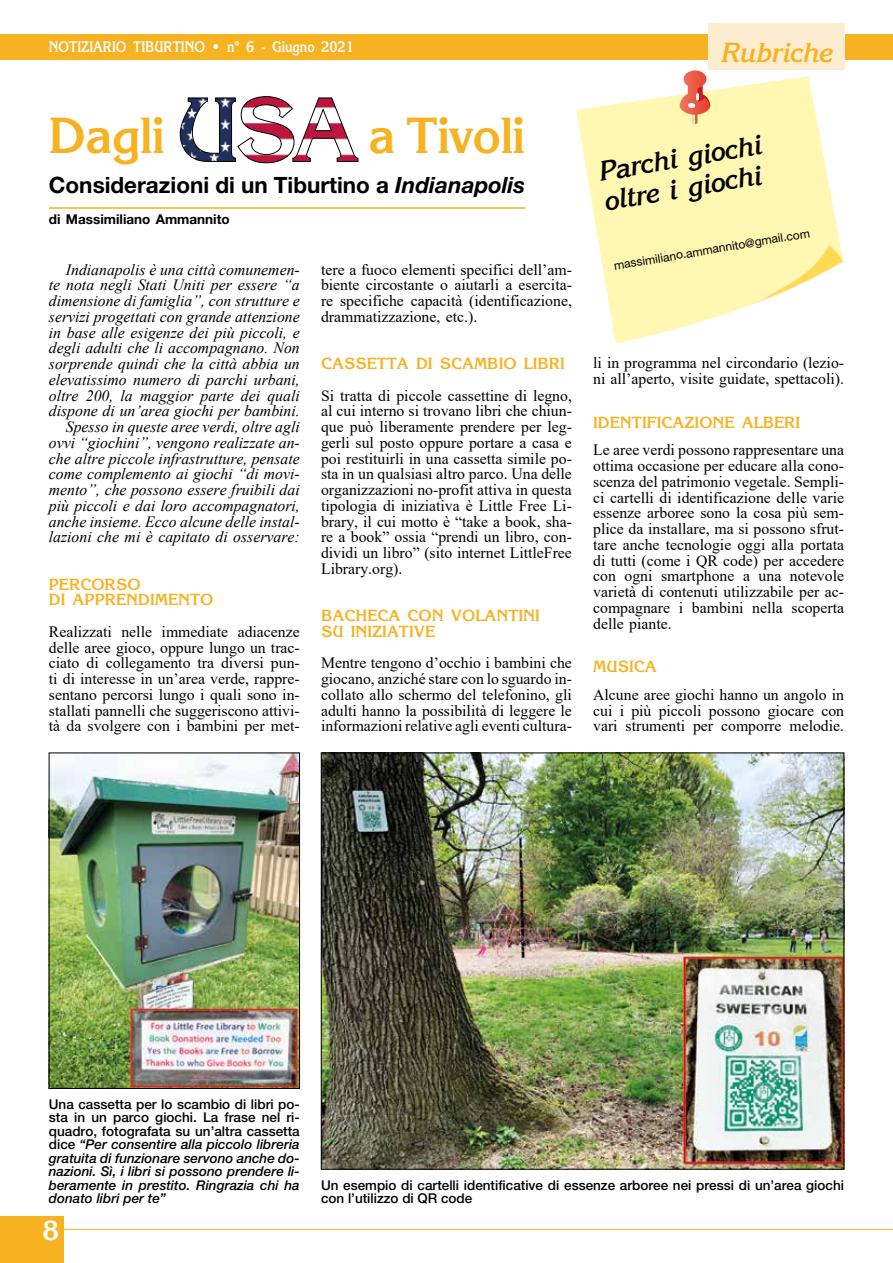
<style>
.page{position:relative;width:893px;height:1263px;background:#fff}
.page>*{position:absolute;margin:0;border:0;box-sizing:border-box;transform-origin:0 0}
.t1{font:700 49.5px "Korinna Std";letter-spacing:-.02em;color:#f6b221}
.t2{font:italic 700 27px/30px "Korinna Std";color:#000}
.t3{font:italic 700 27px "Korinna Std";letter-spacing:-.03em;color:#f6b221}
.t4{font:700 27px "Korinna Std";color:#fff}
.t5{font:700 22.5px "Helvetica Neue LT Std";color:#000}
.t6{font:15.75px/15.8px "Times New Roman";color:#000;text-align:justify}
.t7{font:italic 15.75px/15.8px "Times New Roman";color:#000;text-align:right}
.t8{font:700 15.75px/15.8px "Korinna Std";color:#f6b221}
.t9{font:700 15px "Korinna Std";color:#fff;scale:.85 1}
.t10{font:italic 500 13.5px/13.5px "Helvetica Neue LT Std";color:#000;text-align:justify}
.t11{font:500 13.5px/13.5px "Helvetica Neue LT Std";color:#000}
.t12{font:700 13.5px "Helvetica Neue LT Std";color:#000}
.t13{font:12px "Helvetica Neue LT Std";color:#000}
.s1{font-style:italic}
.s2{font-style:normal}
</style>
<div class="page">
<hr style="left:51px;top:1229px;width:842px;height:1px;background:#f6b221">
<div style="left:0;top:1216px;width:64px;height:47px;background:#f6b221"></div>
<div style="left:0;top:34px;width:893px;height:26px;background:#f6b221"></div>
<div style="left:708px;top:23px;width:136px;height:47px;background:#feecd0"></div>
<svg style="left:576px;top:76px;width:264px;height:268px;fill:#fff7b2"></svg>
<svg style="left:756px;top:244px;width:87px;height:59px"></svg>
<svg style="left:680px;top:70px;width:30px;height:54px"></svg>
<hr style="left:49px;top:207px;width:476px;height:2px;background:#f6b221">
<svg style="left:180px;top:96px;width:178px;height:67px"></svg>
<img style="left:51px;top:755px;width:247px;height:332px">
<div style="left:49px;top:753px;width:251px;height:336px;border:1px solid #000"></div>
<img style="left:323px;top:755px;width:519px;height:412px">
<p class="t9" style="left:49px;top:37px;width:360px">NOTIZIARIO TIBURTINO • n° 6 - Giugno 2021</p>
<h2 class="t3" style="left:720px;top:36px;width:113px">Rubriche</h2>
<h1 class="t1" style="left:49px;top:105px;width:117px">Dagli</h1>
<h1 class="t1" style="left:368px;top:105px;width:158px">a Tivoli</h1>
<h3 class="t5" style="left:49px;top:171px;width:478px">Considerazioni di un Tiburtino a <span class="s1">Indianapolis</span></h3>
<p class="t12" style="left:49px;top:210px;width:182px">di Massimiliano Ammannito</p>
<p class="t7" style="left:49px;top:261px;width:252px">Indianapolis è una città comunemen-<br>te nota negli Stati Uniti per essere “a dimensione di famiglia”, con strutture e servizi progettati con grande attenzione in base alle esigenze dei più piccoli, e degli adulti che li accompagnano. Non sorprende quindi che la città abbia un elevatissimo numero di parchi urbani, oltre 200, la maggior parte dei quali dispone di un’area giochi per bambini.<br>Spesso in queste aree verdi, oltre agli ovvi “giochini”, vengono realizzate an&shy;che altre piccole infrastrutture, pensate come complemento ai giochi “di movi&shy;mento”, che possono essere fruibili dai più piccoli e dai loro accompagnatori, anche insieme. Ecco alcune delle instal&shy;lazioni che mi è capitato di osservare:</p>
<p class="t8" style="left:49px;top:576px;width:166px">PERCORSO<br>DI APPRENDIMENTO</p>
<p class="t6" style="left:49px;top:623px;width:252px">Realizzati nelle immediate adiacenze delle aree gioco, oppure lungo un trac&shy;ciato di collegamento tra diversi pun&shy;ti di interesse in un’area verde, rappre&shy;sentano percorsi lungo i quali sono in&shy;stallati pannelli che suggeriscono attivi&shy;tà da svolgere con i bambini per met-</p>
<p class="t6" style="left:321px;top:261px;width:252px">tere a fuoco elementi specifici dell’am&shy;biente circostante o aiutarli a esercita&shy;re specifiche capacità (identificazione, drammatizzazione, etc.).</p>
<p class="t8" style="left:321px;top:355px;width:245px">CASSETTA DI SCAMBIO LIBRI</p>
<p class="t6" style="left:321px;top:387px;width:252px">Si tratta di piccole cassettine di legno, al cui interno si trovano libri che chiun&shy;que può liberamente prendere per leg&shy;gerli sul posto oppure portare a casa e poi restituirli in una cassetta simile po&shy;sta in un qualsiasi altro parco. Una delle organizzazioni no-profit attiva in questa tipologia di iniziativa è Little Free Li&shy;brary, il cui motto è “take a book, sha&shy;re a book” ossia “prendi un libro, con&shy;dividi un libro” (sito internet LittleFree Library.org).</p>
<p class="t8" style="left:321px;top:607px;width:220px">BACHECA CON VOLANTINI<br>SU INIZIATIVE</p>
<p class="t6" style="left:321px;top:655px;width:252px">Mentre tengono d’occhio i bambini che giocano, anziché stare con lo sguardo in&shy;collato allo schermo del telefonino, gli adulti hanno la possibilità di leggere le informazioni relative agli eventi cultura-</p>
<h2 class="t2" style="left:595px;top:158px;width:166px;rotate:-10deg">Parchi giochi oltre i giochi</h2>
<p class="t13" style="left:613px;top:259px;width:200px;rotate:-10deg">massimiliano.ammannito@gmail.com</p>
<p class="t6" style="left:593px;top:355px;width:252px">li in programma nel circondario (lezio&shy;ni all’aperto, visite guidate, spettacoli).</p>
<p class="t8" style="left:593px;top:414px;width:209px">IDENTIFICAZIONE ALBERI</p>
<p class="t6" style="left:593px;top:442px;width:252px">Le aree verdi possono rappresentare una ottima occasione per educare alla cono&shy;scenza del patrimonio vegetale. Sempli&shy;ci cartelli di identificazione delle varie essenze arboree sono la cosa più sem&shy;plice da installare, ma si possono sfrut&shy;tare anche tecnologie oggi alla portata di tutti (come i QR code) per accedere con ogni smartphone a una notevole varietà di contenuti utilizzabile per ac&shy;compagnare i bambini nella scoperta delle piante.</p>
<p class="t8" style="left:593px;top:658px;width:65px">MUSICA</p>
<p class="t6" style="left:593px;top:686px;width:252px">Alcune aree giochi hanno un angolo in cui i più piccoli possono giocare con vari strumenti per comporre melodie.</p>
<p class="t10" style="left:49px;top:1097px;width:252px"><span class="s2">Una cassetta per lo scambio di libri po&shy;sta in un parco giochi. La frase nel ri&shy;quadro, fotografata su un’altra cassetta dice</span> “Per consentire alla piccolo libreria gratuita di funzionare servono anche do&shy;nazioni. Sì, i libri si possono prendere li&shy;beramente in prestito. Ringrazia chi ha donato libri per te”</p>
<h2 class="t4" style="left:42px;top:1213px;width:19px">8</h2>
<p class="t11" style="left:321px;top:1178px;width:524px">Un esempio di cartelli identificative di essenze arboree nei pressi di un’area giochi con l’utilizzo di QR code</p>
</div>
